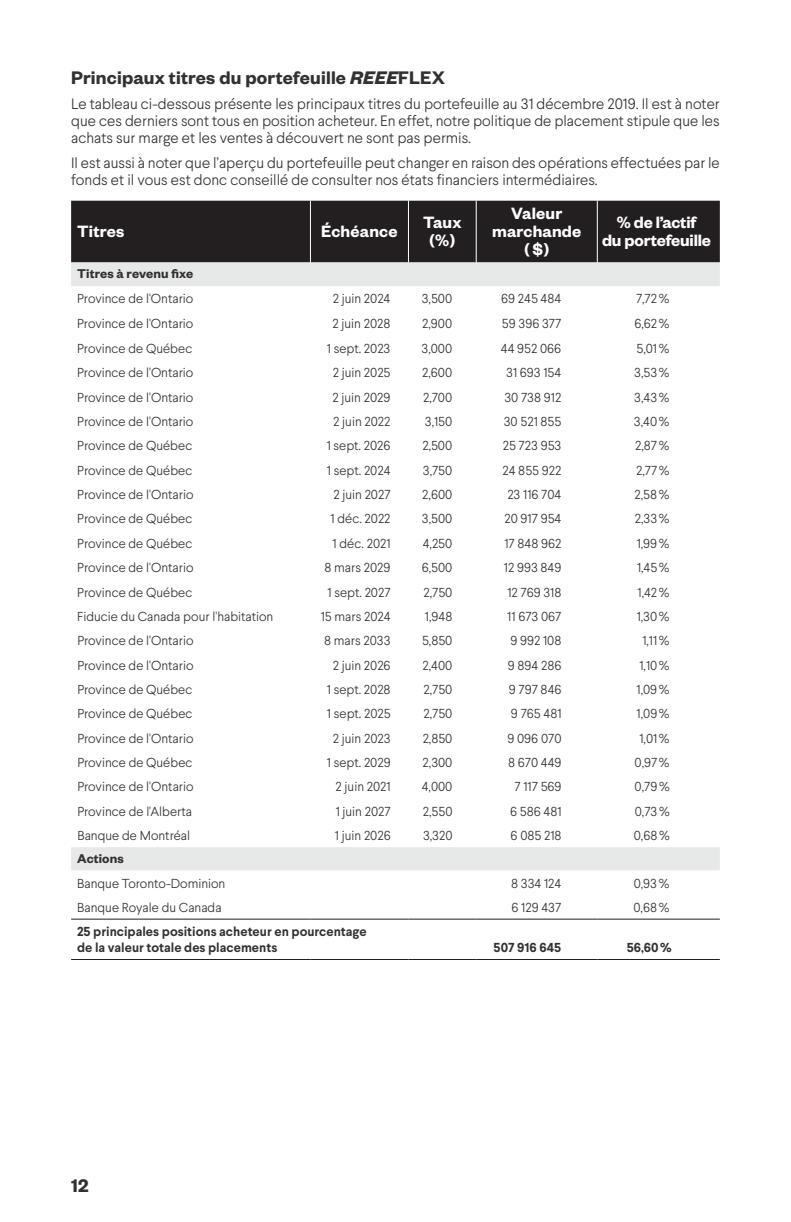
<style>
.page{position:relative;width:791px;height:1222px;background:#fff}
.page>*{position:absolute;margin:0;border:0;box-sizing:border-box;transform-origin:0 0}
.t1{font:600 20px "Founders Grotesk";letter-spacing:.01em;color:#323031}
.t2{font:600 18px/18px "Founders Grotesk";letter-spacing:.01em;color:#fff;text-align:center}
.t3{font:600 18px/18px "Founders Grotesk";letter-spacing:-.01em;color:#fff;text-align:center}
.t4{font:300 15px/17px "Larsseit";color:#323031;text-align:justify}
.t5{font:600 14px "Founders Grotesk";letter-spacing:.01em;color:#323031}
.t6{font:300 13px "Larsseit";color:#323031}
.t7{font:700 13px/16px "Larsseit";color:#323031}
.s1{font-weight:700;font-style:italic}
</style>
<div class="page">
<div style="left:71px;top:201px;width:648px;height:61px;background:#231f20"></div>
<svg style="left:71px;top:262px;width:648px;height:608px"></svg>
<hr style="left:310px;top:201px;width:1px;height:61px;background:#fff">
<hr style="left:408px;top:201px;width:1px;height:61px;background:#fff">
<hr style="left:475px;top:201px;width:1px;height:61px;background:#fff">
<hr style="left:596px;top:201px;width:1px;height:61px;background:#fff">
<hr style="left:71px;top:959px;width:239px;height:1px;background:#231f20">
<hr style="left:310px;top:959px;width:98px;height:1px;background:#231f20">
<hr style="left:408px;top:959px;width:68px;height:1px;background:#231f20">
<hr style="left:476px;top:959px;width:121px;height:1px;background:#231f20">
<hr style="left:597px;top:959px;width:122px;height:1px;background:#231f20">
<hr style="left:71px;top:918px;width:239px;height:1px;background:#231f20">
<hr style="left:310px;top:918px;width:98px;height:1px;background:#231f20">
<hr style="left:408px;top:918px;width:68px;height:1px;background:#231f20">
<hr style="left:476px;top:918px;width:121px;height:1px;background:#231f20">
<hr style="left:597px;top:918px;width:122px;height:1px;background:#231f20">
<h1 class="t1" style="left:71px;top:65px;width:375px">Principaux titres du portefeuille <span class="s1">REEE</span>FLEX</h1>
<p class="t4" style="left:71px;top:95px;width:649px">Le tableau ci-dessous présente les principaux titres du portefeuille au 31 décembre 2019. Il est à noter que ces derniers sont tous en position acheteur. En effet, notre politique de placement stipule que les achats sur marge et les ventes à découvert ne sont pas permis.</p>
<p class="t4" style="left:71px;top:154px;width:649px">Il est aussi à noter que l’aperçu du portefeuille peut changer en raison des opérations effectuées par le fonds et il vous est donc conseillé de consulter nos états financiers intermédiaires.</p>
<h2 class="t2" style="left:77px;top:222px;width:49px">Titres</h2>
<h2 class="t2" style="left:321px;top:222px;width:78px">Échéance</h2>
<h2 class="t2" style="left:423px;top:213px;width:40px">Taux (%)</h2>
<h2 class="t2" style="left:492px;top:204px;width:91px">Valeur marchande ($)</h2>
<h2 class="t3" style="left:601px;top:213px;width:110px">% de l’actif<br>du portefeuille</h2>
<p class="t5" style="left:77px;top:265px;width:118px">Titres à revenu fixe</p>
<p class="t6" style="left:77px;top:291px;width:118px">Province de l'Ontario</p>
<p class="t6" style="left:332px;top:291px;width:59px">2 juin 2024</p>
<p class="t6" style="left:421px;top:291px;width:32px">3,500</p>
<p class="t6" style="left:501px;top:291px;width:62px">69 245 484</p>
<p class="t6" style="left:635px;top:291px;width:35px">7,72%</p>
<p class="t6" style="left:77px;top:315px;width:118px">Province de l'Ontario</p>
<p class="t6" style="left:332px;top:315px;width:59px">2 juin 2028</p>
<p class="t6" style="left:422px;top:315px;width:31px">2,900</p>
<p class="t6" style="left:501px;top:315px;width:61px">59 396 377</p>
<p class="t6" style="left:634px;top:315px;width:36px">6,62%</p>
<p class="t6" style="left:77px;top:340px;width:117px">Province de Québec</p>
<p class="t6" style="left:326px;top:340px;width:65px">1 sept. 2023</p>
<p class="t6" style="left:421px;top:340px;width:32px">3,000</p>
<p class="t6" style="left:500px;top:340px;width:62px">44 952 066</p>
<p class="t6" style="left:636px;top:340px;width:34px">5,01%</p>
<p class="t6" style="left:77px;top:365px;width:118px">Province de l'Ontario</p>
<p class="t6" style="left:332px;top:365px;width:59px">2 juin 2025</p>
<p class="t6" style="left:422px;top:365px;width:31px">2,600</p>
<p class="t6" style="left:506px;top:365px;width:57px">31 693 154</p>
<p class="t6" style="left:634px;top:365px;width:37px">3,53%</p>
<p class="t6" style="left:77px;top:389px;width:118px">Province de l'Ontario</p>
<p class="t6" style="left:332px;top:389px;width:59px">2 juin 2029</p>
<p class="t6" style="left:423px;top:389px;width:31px">2,700</p>
<p class="t6" style="left:504px;top:389px;width:58px">30 738 912</p>
<p class="t6" style="left:634px;top:389px;width:37px">3,43%</p>
<p class="t6" style="left:77px;top:413px;width:118px">Province de l'Ontario</p>
<p class="t6" style="left:333px;top:413px;width:59px">2 juin 2022</p>
<p class="t6" style="left:424px;top:413px;width:29px">3,150</p>
<p class="t6" style="left:503px;top:413px;width:59px">30 521 855</p>
<p class="t6" style="left:633px;top:413px;width:37px">3,40%</p>
<p class="t6" style="left:77px;top:438px;width:117px">Province de Québec</p>
<p class="t6" style="left:326px;top:438px;width:65px">1 sept. 2026</p>
<p class="t6" style="left:422px;top:438px;width:31px">2,500</p>
<p class="t6" style="left:502px;top:438px;width:60px">25 723 953</p>
<p class="t6" style="left:635px;top:438px;width:36px">2,87%</p>
<p class="t6" style="left:77px;top:462px;width:117px">Province de Québec</p>
<p class="t6" style="left:327px;top:462px;width:65px">1 sept. 2024</p>
<p class="t6" style="left:422px;top:462px;width:31px">3,750</p>
<p class="t6" style="left:502px;top:462px;width:60px">24 855 922</p>
<p class="t6" style="left:635px;top:462px;width:35px">2,77%</p>
<p class="t6" style="left:77px;top:486px;width:118px">Province de l'Ontario</p>
<p class="t6" style="left:333px;top:486px;width:59px">2 juin 2027</p>
<p class="t6" style="left:422px;top:486px;width:31px">2,600</p>
<p class="t6" style="left:507px;top:486px;width:55px">23 116 704</p>
<p class="t6" style="left:634px;top:486px;width:36px">2,58%</p>
<p class="t6" style="left:77px;top:511px;width:117px">Province de Québec</p>
<p class="t6" style="left:330px;top:511px;width:61px">1 déc. 2022</p>
<p class="t6" style="left:421px;top:511px;width:32px">3,500</p>
<p class="t6" style="left:504px;top:511px;width:58px">20 917 954</p>
<p class="t6" style="left:634px;top:511px;width:36px">2,33%</p>
<p class="t6" style="left:77px;top:535px;width:117px">Province de Québec</p>
<p class="t6" style="left:332px;top:535px;width:59px">1 déc. 2021</p>
<p class="t6" style="left:422px;top:535px;width:31px">4,250</p>
<p class="t6" style="left:504px;top:535px;width:58px">17 848 962</p>
<p class="t6" style="left:636px;top:535px;width:34px">1,99%</p>
<p class="t6" style="left:77px;top:559px;width:118px">Province de l'Ontario</p>
<p class="t6" style="left:324px;top:559px;width:68px">8 mars 2029</p>
<p class="t6" style="left:421px;top:559px;width:32px">6,500</p>
<p class="t6" style="left:503px;top:559px;width:59px">12 993 849</p>
<p class="t6" style="left:636px;top:559px;width:34px">1,45%</p>
<p class="t6" style="left:77px;top:584px;width:117px">Province de Québec</p>
<p class="t6" style="left:327px;top:584px;width:64px">1 sept. 2027</p>
<p class="t6" style="left:423px;top:584px;width:30px">2,750</p>
<p class="t6" style="left:507px;top:584px;width:56px">12 769 318</p>
<p class="t6" style="left:637px;top:584px;width:33px">1,42%</p>
<p class="t6" style="left:77px;top:608px;width:197px">Fiducie du Canada pour l'habitation</p>
<p class="t6" style="left:320px;top:608px;width:71px">15 mars 2024</p>
<p class="t6" style="left:425px;top:608px;width:29px">1,948</p>
<p class="t6" style="left:507px;top:608px;width:56px">11 673 067</p>
<p class="t6" style="left:636px;top:608px;width:34px">1,30%</p>
<p class="t6" style="left:77px;top:632px;width:118px">Province de l'Ontario</p>
<p class="t6" style="left:324px;top:632px;width:68px">8 mars 2033</p>
<p class="t6" style="left:422px;top:632px;width:32px">5,850</p>
<p class="t6" style="left:510px;top:632px;width:53px">9 992 108</p>
<p class="t6" style="left:642px;top:632px;width:29px">1,11%</p>
<p class="t6" style="left:77px;top:657px;width:118px">Province de l'Ontario</p>
<p class="t6" style="left:332px;top:657px;width:59px">2 juin 2026</p>
<p class="t6" style="left:422px;top:657px;width:31px">2,400</p>
<p class="t6" style="left:507px;top:657px;width:55px">9 894 286</p>
<p class="t6" style="left:639px;top:657px;width:32px">1,10%</p>
<p class="t6" style="left:77px;top:681px;width:117px">Province de Québec</p>
<p class="t6" style="left:326px;top:681px;width:65px">1 sept. 2028</p>
<p class="t6" style="left:423px;top:681px;width:30px">2,750</p>
<p class="t6" style="left:508px;top:681px;width:54px">9 797 846</p>
<p class="t6" style="left:636px;top:681px;width:34px">1,09%</p>
<p class="t6" style="left:77px;top:706px;width:117px">Province de Québec</p>
<p class="t6" style="left:327px;top:706px;width:65px">1 sept. 2025</p>
<p class="t6" style="left:423px;top:706px;width:30px">2,750</p>
<p class="t6" style="left:510px;top:706px;width:52px">9 765 481</p>
<p class="t6" style="left:636px;top:706px;width:34px">1,09%</p>
<p class="t6" style="left:77px;top:730px;width:118px">Province de l'Ontario</p>
<p class="t6" style="left:333px;top:730px;width:59px">2 juin 2023</p>
<p class="t6" style="left:422px;top:730px;width:31px">2,850</p>
<p class="t6" style="left:507px;top:730px;width:56px">9 096 070</p>
<p class="t6" style="left:639px;top:730px;width:32px">1,01%</p>
<p class="t6" style="left:77px;top:754px;width:117px">Province de Québec</p>
<p class="t6" style="left:326px;top:754px;width:65px">1 sept. 2029</p>
<p class="t6" style="left:422px;top:754px;width:31px">2,300</p>
<p class="t6" style="left:508px;top:754px;width:55px">8 670 449</p>
<p class="t6" style="left:634px;top:754px;width:37px">0,97%</p>
<p class="t6" style="left:77px;top:779px;width:118px">Province de l'Ontario</p>
<p class="t6" style="left:335px;top:779px;width:57px">2 juin 2021</p>
<p class="t6" style="left:421px;top:779px;width:32px">4,000</p>
<p class="t6" style="left:514px;top:779px;width:49px">7 117 569</p>
<p class="t6" style="left:634px;top:779px;width:37px">0,79%</p>
<p class="t6" style="left:77px;top:803px;width:116px">Province de l'Alberta</p>
<p class="t6" style="left:335px;top:803px;width:56px">1 juin 2027</p>
<p class="t6" style="left:422px;top:803px;width:31px">2,550</p>
<p class="t6" style="left:510px;top:803px;width:53px">6 586 481</p>
<p class="t6" style="left:634px;top:803px;width:36px">0,73%</p>
<p class="t6" style="left:77px;top:827px;width:114px">Banque de Montréal</p>
<p class="t6" style="left:335px;top:827px;width:57px">1 juin 2026</p>
<p class="t6" style="left:423px;top:827px;width:31px">3,320</p>
<p class="t6" style="left:510px;top:827px;width:52px">6 085 218</p>
<p class="t6" style="left:633px;top:827px;width:37px">0,68%</p>
<p class="t5" style="left:77px;top:850px;width:48px">Actions</p>
<p class="t6" style="left:77px;top:875px;width:150px">Banque Toronto-Dominion</p>
<p class="t6" style="left:511px;top:875px;width:52px">8 334 124</p>
<p class="t6" style="left:633px;top:875px;width:37px">0,93%</p>
<p class="t6" style="left:77px;top:899px;width:146px">Banque Royale du Canada</p>
<p class="t6" style="left:511px;top:899px;width:51px">6 129 437</p>
<p class="t6" style="left:633px;top:899px;width:37px">0,68%</p>
<p class="t7" style="left:77px;top:924px;width:291px">25 principales positions acheteur en pourcentage de la valeur totale des placements</p>
<p class="t7" style="left:493px;top:940px;width:69px">507 916 645</p>
<p class="t7" style="left:626px;top:940px;width:47px">56,60%</p>
<h1 class="t1" style="left:71px;top:1173px;width:19px">12</h1>
</div>
